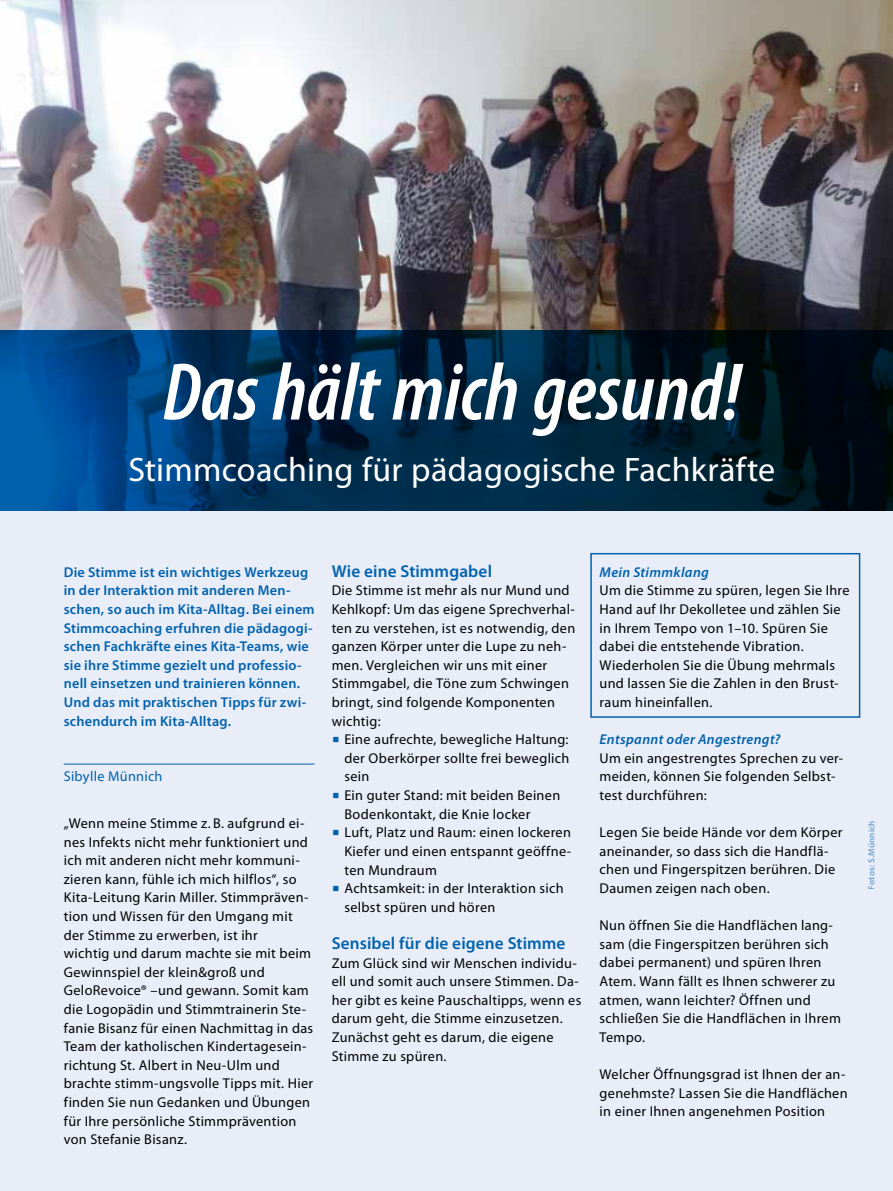
<style>
.page{position:relative;width:893px;height:1191px;background:#e9edf8}
.page>*{position:absolute;margin:0;border:0;box-sizing:border-box;transform-origin:0 0}
.t1{font:italic 600 condensed 82.5px "Myriad Pro";color:#fff}
.t2{font:34.05px "Myriad Pro";letter-spacing:.005em;color:#fff}
.t3{font:600 17.25px "Myriad Pro";letter-spacing:.005em;color:#0062ae}
.t4{font:14.25px/18.6px "Myriad Pro";letter-spacing:.025em;color:#000}
.t5{font:600 14.25px/18.6px "Myriad Pro";letter-spacing:.015em;color:#0062ae}
.t6{font:italic 600 14.25px "Myriad Pro";letter-spacing:.025em;color:#0062ae}
.t7{font:14.25px "Myriad Pro";letter-spacing:.02em;color:#0062ae}
.t8{font:600 9px "Myriad Pro";letter-spacing:.015em;color:#0062ae}
</style>
<div class="page">
<img style="left:0;top:0;width:893px;height:330px">
<svg style="left:0;top:330px;width:893px;height:180px;background:#002a4b"></svg>
<hr style="left:64px;top:763px;width:251px;height:1px;background:#0062ae">
<div style="left:590px;top:553px;width:270px;height:165px;border:2px solid #0062ae"></div>
<h1 class="t1" style="left:162px;top:348px;width:580px">Das hält mich gesund!</h1>
<h2 class="t2" style="left:128px;top:451px;width:648px">Stimmcoaching für pädagogische Fachkräfte</h2>
<p class="t5" style="left:64px;top:563px;width:252px">Die Stimme ist ein wichtiges Werkzeug in der Interaktion mit anderen Men&shy;schen, so auch im Kita-Alltag. Bei einem Stimmcoaching erfuhren die pädagogi&shy;schen Fachkräfte eines Kita-Teams, wie sie ihre Stimme gezielt und professio&shy;nell einsetzen und trainieren können.<br>Und das mit praktischen Tipps für zwi&shy;schendurch im Kita-Alltag.</p>
<p class="t7" style="left:64px;top:769px;width:100px">Sibylle Münnich</p>
<p class="t4" style="left:64px;top:814px;width:251px">„Wenn meine Stimme z. B. aufgrund ei&shy;nes Infekts nicht mehr funktioniert und ich mit anderen nicht mehr kommuni&shy;zieren kann, fühle ich mich hilflos“, so Kita-Leitung Karin Miller. Stimmpräven&shy;tion und Wissen für den Umgang mit der Stimme zu erwerben, ist ihr<br>wichtig und darum machte sie mit beim Gewinnspiel der klein&amp;groß und GeloRevoice® –und gewann. Somit kam die Logopädin und Stimmtrainerin Ste&shy;fanie Bisanz für einen Nachmittag in das Team der katholischen Kindertagesein&shy;richtung St. Albert in Neu-Ulm und brachte stimm-ungsvolle Tipps mit. Hier finden Sie nun Gedanken und Übungen für Ihre persönliche Stimmprävention von Stefanie Bisanz.</p>
<p class="t3" style="left:332px;top:561px;width:162px">Wie eine Stimmgabel</p>
<p class="t4" style="left:332px;top:581px;width:245px">Die Stimme ist mehr als nur Mund und<br>Kehlkopf: Um das eigene Sprechverhal&shy;ten zu verstehen, ist es notwendig, den ganzen Körper unter die Lupe zu neh&shy;men. Vergleichen wir uns mit einer<br>Stimmgabel, die Töne zum Schwingen bringt, sind folgende Komponenten wichtig:</p>
<p class="t4" style="left:344px;top:730px;width:228px">Eine aufrechte, bewegliche Haltung: der Oberkörper sollte frei beweglich sein<br>Ein guter Stand: mit beiden Beinen<br>Bodenkontakt, die Knie locker<br>Luft, Platz und Raum: einen lockeren<br>Kiefer und einen entspannt geöffne&shy;ten Mundraum<br>Achtsamkeit: in der Interaktion sich selbst spüren und hören</p>
<p class="t3" style="left:332px;top:933px;width:235px">Sensibel für die eigene Stimme</p>
<p class="t4" style="left:332px;top:953px;width:251px">Zum Glück sind wir Menschen individu&shy;ell und somit auch unsere Stimmen. Da&shy;her gibt es keine Pauschaltipps, wenn es darum geht, die Stimme einzusetzen.<br>Zunächst geht es darum, die eigene Stimme zu spüren.</p>
<p class="t6" style="left:600px;top:564px;width:111px">Mein Stimmklang</p>
<p class="t4" style="left:600px;top:581px;width:252px">Um die Stimme zu spüren, legen Sie Ihre Hand auf Ihr Dekolletee und zählen Sie in Ihrem Tempo von 1–10. Spüren Sie dabei die entstehende Vibration.<br>Wiederholen Sie die Übung mehrmals und lassen Sie die Zahlen in den Brust&shy;raum hineinfallen.</p>
<p class="t6" style="left:600px;top:731px;width:182px">Entspannt oder Angestrengt?</p>
<p class="t4" style="left:600px;top:749px;width:245px">Um ein angestrengtes Sprechen zu ver&shy;meiden, können Sie folgenden Selbst&shy;test durchführen:</p>
<p class="t4" style="left:600px;top:823px;width:244px">Legen Sie beide Hände vor dem Körper aneinander, so dass sich die Handflä&shy;chen und Fingerspitzen berühren. Die Daumen zeigen nach oben.</p>
<p class="t4" style="left:600px;top:916px;width:243px">Nun öffnen Sie die Handflächen lang&shy;sam (die Fingerspitzen berühren sich dabei permanent) und spüren Ihren<br>Atem. Wann fällt es Ihnen schwerer zu atmen, wann leichter? Öffnen und schließen Sie die Handflächen in Ihrem<br>Tempo.</p>
<p class="t4" style="left:600px;top:1065px;width:250px">Welcher Öffnungsgrad ist Ihnen der an&shy;genehmste? Lassen Sie die Handflächen in einer Ihnen angenehmen Position</p>
<p class="t8" style="left:866px;top:889px;width:70px;rotate:-90deg">Fotos: S.Münnich</p>
</div>
